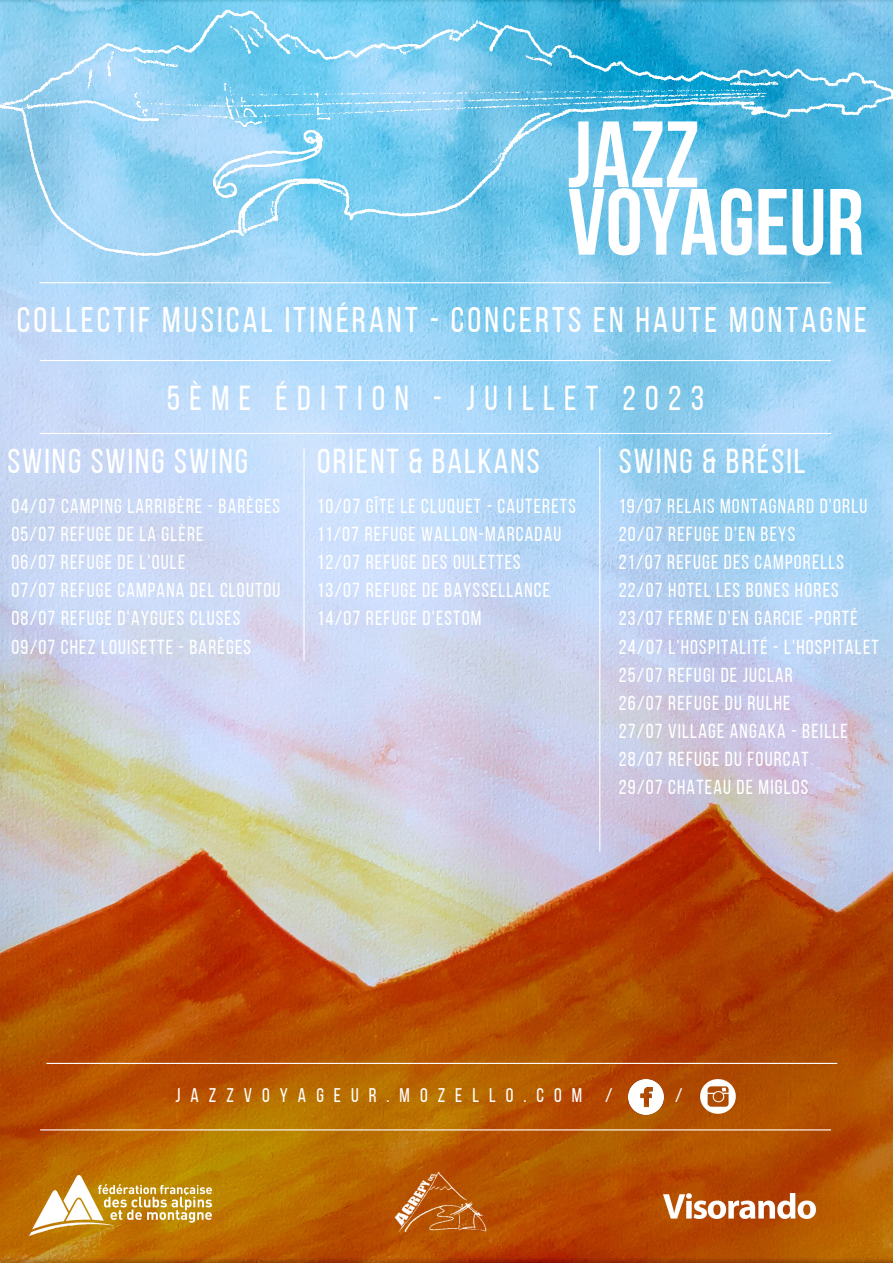
<style>
.page{position:relative;width:893px;height:1263px;background:#fff}
.page>*{position:absolute;margin:0;border:0;box-sizing:border-box;transform-origin:0 0}
.t1{font:700 93.82px "Bebas Neue";color:#fff}
.t2{font:35.47px "Bebas Neue";letter-spacing:.09em;color:#fff}
.t3{font:34.5px "Bebas Neue";letter-spacing:.06em;color:#fff}
.t4{font:34.5px "Bebas Neue";letter-spacing:.27em;color:#fff}
.t5{font:20.25px "Bebas Neue";letter-spacing:.06em;color:#fff}
.t6{font:19.73px "Bebas Neue";letter-spacing:.51em;color:#fff}
</style>
<div class="page">
<img style="left:0;top:302px;width:893px;height:961px">
<hr style="left:40px;top:360px;width:791px;height:1px;background:#fff">
<hr style="left:40px;top:433px;width:791px;height:1px;background:#fff">
<hr style="left:46px;top:1063px;width:791px;height:1px;background:#fff">
<hr style="left:303px;top:448px;width:1px;height:213px;background:#fff">
<hr style="left:599px;top:447px;width:1px;height:404px;background:#fff">
<hr style="left:40px;top:1129px;width:791px;height:1px;background:#fff">
<img style="left:628px;top:1079px;width:35px;height:35px">
<img style="left:700px;top:1079px;width:35px;height:34px">
<img style="left:29px;top:1175px;width:182px;height:61px">
<img style="left:0;top:0;width:893px;height:302px">
<img style="left:663px;top:1193px;width:152px;height:25px">
<img style="left:390px;top:1165px;width:99px;height:81px">
<p class="t1" style="left:568px;top:117px;width:133px">JAZZ</p>
<p class="t1" style="left:568px;top:184px;width:298px">VOYAGEUR</p>
<p class="t2" style="left:17px;top:305px;width:851px">COLLECTIF MUSICAL ITINÉRANT - CONCERTS EN HAUTE MONTAGNE</p>
<p class="t4" style="left:167px;top:384px;width:539px">5ÈME ÉDITION - JUILLET 2023</p>
<p class="t3" style="left:7px;top:447px;width:242px">SWING SWING SWING</p>
<p class="t3" style="left:317px;top:447px;width:224px">ORIENT &amp; BALKANS</p>
<p class="t3" style="left:619px;top:447px;width:188px">SWING &amp; BRÉSIL</p>
<p class="t5" style="left:619px;top:498px;width:250px">19/07 RELAIS MONTAGNARD D'ORLU</p>
<p class="t5" style="left:619px;top:526px;width:178px">20/07 REFUGE D'EN BEYS</p>
<p class="t5" style="left:619px;top:554px;width:227px">21/07 REFUGE DES CAMPORELLS</p>
<p class="t5" style="left:619px;top:582px;width:221px">22/07 HOTEL LES BONES HORES</p>
<p class="t5" style="left:619px;top:610px;width:240px">23/07 FERME D'EN GARCIE -PORTÉ</p>
<p class="t5" style="left:619px;top:638px;width:261px">24/07 L'HOSPITALITÉ - L'HOSPITALET</p>
<p class="t5" style="left:619px;top:666px;width:175px">25/07 REFUGI DE JUCLAR</p>
<p class="t5" style="left:619px;top:695px;width:173px">26/07 REFUGE DU RULHE</p>
<p class="t5" style="left:619px;top:723px;width:230px">27/07 VILLAGE ANGAKA - BEILLE</p>
<p class="t5" style="left:619px;top:751px;width:191px">28/07 REFUGE DU FOURCAT</p>
<p class="t5" style="left:619px;top:779px;width:191px">29/07 CHATEAU DE MIGLOS</p>
<p class="t5" style="left:12px;top:498px;width:270px">04/07 CAMPING LARRIBÈRE - BARÈGES</p>
<p class="t5" style="left:12px;top:526px;width:194px">05/07 REFUGE DE LA GLÈRE</p>
<p class="t5" style="left:12px;top:554px;width:175px">06/07 REFUGE DE L'OULE</p>
<p class="t5" style="left:12px;top:582px;width:270px">07/07 REFUGE CAMPANA DEL CLOUTOU</p>
<p class="t5" style="left:12px;top:610px;width:230px">08/07 REFUGE D'AYGUES CLUSES</p>
<p class="t5" style="left:12px;top:638px;width:241px">09/07 CHEZ LOUISETTE - BARÈGES</p>
<p class="t5" style="left:317px;top:498px;width:260px">10/07 GÎTE LE CLUQUET - CAUTERETS</p>
<p class="t5" style="left:317px;top:526px;width:245px">11/07 REFUGE WALLON-MARCADAU</p>
<p class="t5" style="left:317px;top:554px;width:205px">12/07 REFUGE DES OULETTES</p>
<p class="t5" style="left:317px;top:582px;width:234px">13/07 REFUGE DE BAYSSELLANCE</p>
<p class="t5" style="left:317px;top:610px;width:166px">14/07 REFUGE D'ESTOM</p>
<p class="t6" style="left:175px;top:1087px;width:439px">JAZZVOYAGEUR.MOZELLO.COM /</p>
<p class="t6" style="left:675px;top:1087px;width:9px">/</p>
</div>
